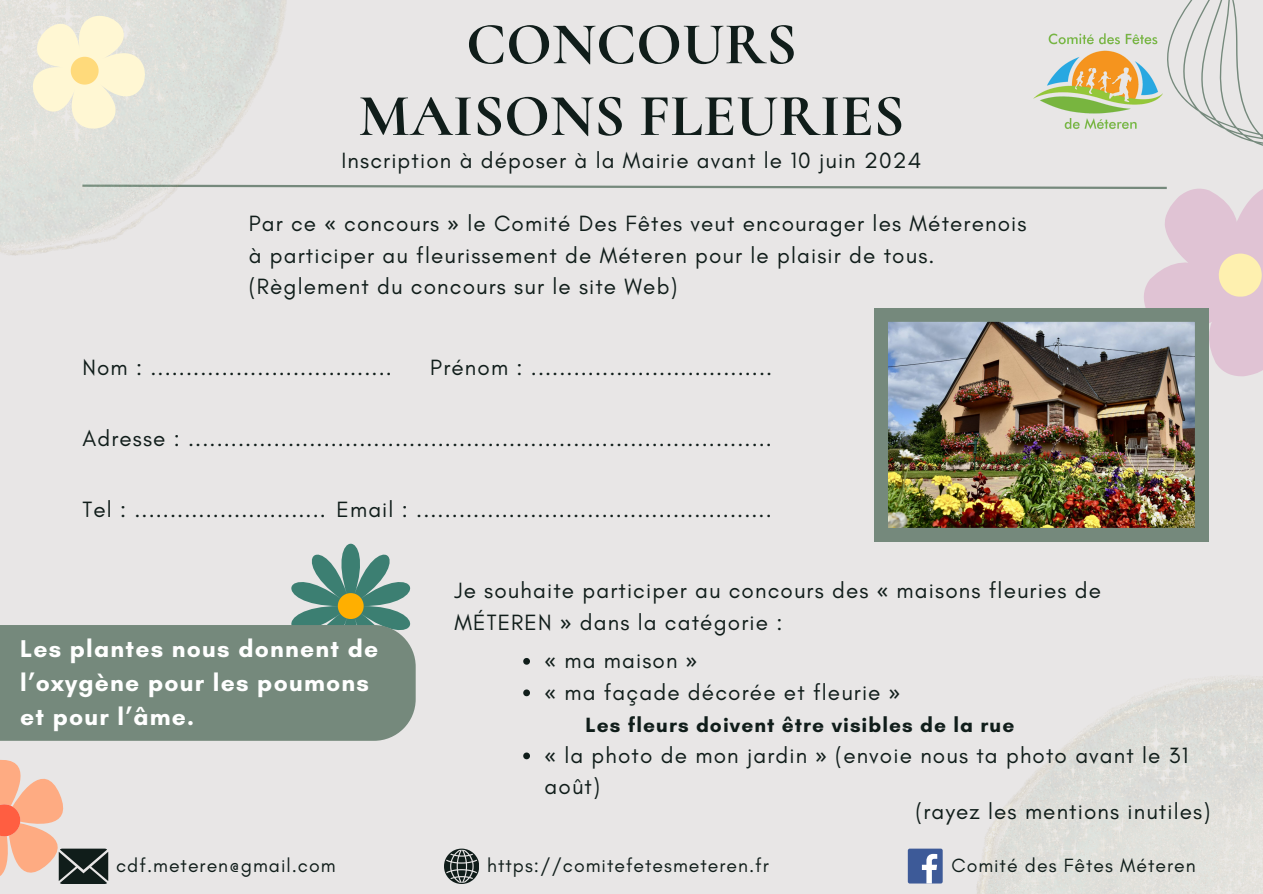
<style>
.page{position:relative;width:1263px;height:894px;background:#fff}
.page>*{position:absolute;margin:0;border:0;box-sizing:border-box;transform-origin:0 0}
.t1{font:700 60px "Cormorant SC";color:#101d1a}
.t2{font:700 24.75px/33.8px "Glacial Indifference";letter-spacing:.05em;color:#fff}
.t3{font:22.5px/31.5px "Glacial Indifference";letter-spacing:.05em;color:#101d1a}
.t4{font:700 21px "Glacial Indifference";letter-spacing:.05em;color:#101d1a}
.t5{font:19.5px "Glacial Indifference";letter-spacing:.05em;color:#101d1a}
.s1{font-family:"Noto Sans"}
</style>
<div class="page">
<div style="left:0;top:0;width:1263px;height:893px;background:#e8e6e6"></div>
<svg style="left:291px;top:185px;width:972px;height:191px"></svg>
<img style="left:874px;top:308px;width:334px;height:233px">
<svg style="left:291px;top:543px;width:125px;height:142px"></svg>
<svg style="left:1168px;top:0;width:95px;height:146px"></svg>
<svg style="left:444px;top:848px;width:35px;height:35px"></svg>
<div style="left:908px;top:848px;width:35px;height:35px;background:#3d5a98;border-radius:2px"></div>
<svg style="left:922px;top:853px;width:15px;height:30px"></svg>
<img style="left:1033px;top:33px;width:135px;height:96px">
<div style="left:0;top:625px;width:415px;height:115px;background:#75897c"></div>
<svg style="left:0;top:0;width:165px;height:153px"></svg>
<svg style="left:0;top:759px;width:108px;height:125px"></svg>
<svg style="left:523px;top:658px;width:7px;height:6px"></svg>
<svg style="left:523px;top:689px;width:7px;height:7px"></svg>
<svg style="left:523px;top:752px;width:7px;height:7px"></svg>
<p class="t1" style="left:466px;top:8px;width:332px">CONCOURS</p>
<p class="t1" style="left:358px;top:79px;width:547px">MAISONS FLEURIES</p>
<p class="t3" style="left:342px;top:144px;width:581px">Inscription à déposer à la Mairie avant le 10 juin 2024</p>
<h3 class="t3" style="left:249px;top:207px;width:779px">Par ce <span class="s1">«</span> concours <span class="s1">»</span> le Comité Des Fêtes veut encourager les Méterenois à participer au fleurissement de Méteren pour le plaisir de tous. (Règlement du concours sur le site Web)</h3>
<p class="t3" style="left:82px;top:351px;width:311px">Nom : ..................................</p>
<h2 class="t3" style="left:430px;top:351px;width:343px">Prénom : ..................................</h2>
<h3 class="t3" style="left:82px;top:422px;width:691px">Adresse : ..................................................................................</h3>
<h3 class="t3" style="left:82px;top:493px;width:245px">Tel : ...........................</h3>
<h3 class="t3" style="left:336px;top:493px;width:437px">Email : ..................................................</h3>
<p class="t2" style="left:20px;top:631px;width:360px">Les plantes nous donnent de l’oxygène pour les poumons et pour l’âme.</p>
<h3 class="t3" style="left:454px;top:574px;width:648px">Je souhaite participer au concours des <span class="s1">«</span> maisons fleuries de<br>MÉTEREN <span class="s1">»</span> dans la catégorie :</h3>
<h3 class="t3" style="left:545px;top:644px;width:154px"><span class="s1">«</span> ma maison <span class="s1">»</span></h3>
<h3 class="t3" style="left:545px;top:675px;width:357px"><span class="s1">«</span> ma façade décorée et fleurie <span class="s1">»</span></h3>
<p class="t4" style="left:585px;top:712px;width:430px">Les fleurs doivent être visibles de la rue</p>
<p class="t3" style="left:545px;top:738px;width:645px"><span class="s1">«</span> la photo de mon jardin <span class="s1">»</span> (envoie nous ta photo avant le 31 août)</p>
<h3 class="t3" style="left:915px;top:795px;width:296px">(rayez les mentions inutiles)</h3>
<h1 class="t5" style="left:116px;top:853px;width:221px">cdf.meteren@gmail.com</h1>
<h1 class="t5" style="left:487px;top:853px;width:283px">https://comitefetesmeteren.fr</h1>
<p class="t5" style="left:951px;top:853px;width:246px">Comité des Fêtes Méteren</p>
</div>
